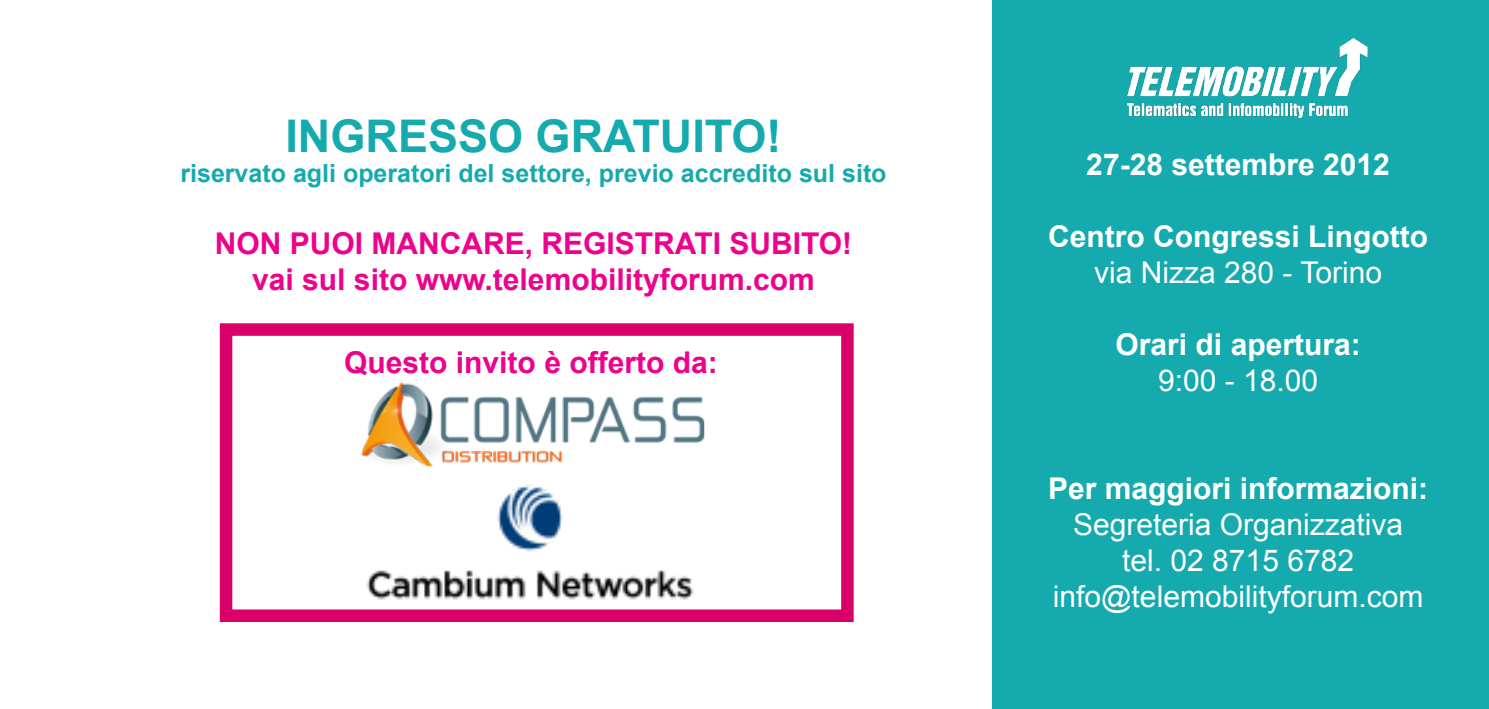
<style>
.page{position:relative;width:1489px;height:709px;background:#fff}
.page>*{position:absolute;margin:0;border:0;box-sizing:border-box;transform-origin:0 0}
.t1{font:700 45px "Arial";color:#15aaae}
.t2{font:30px "Arial";color:#fff}
.t3{font:700 30px "Arial";color:#ed028c}
.t4{font:700 30px "Arial";color:#fff}
.t5{font:700 25px "Arial";color:#15aaae}
</style>
<div class="page">
<div style="left:992px;top:0;width:496px;height:709px;background:#15aaae"></div>
<div style="left:220px;top:323px;width:633px;height:299px;border:12px solid #d90069"></div>
<img style="left:1127px;top:37px;width:241px;height:82px">
<img style="left:361px;top:382px;width:344px;height:85px">
<img style="left:366px;top:485px;width:328px;height:115px">
<p class="t1" style="left:285px;top:106px;width:497px">INGRESSO GRATUITO!</p>
<p class="t5" style="left:180px;top:156px;width:707px">riservato agli operatori del settore, previo accredito sul sito</p>
<p class="t3" style="left:215px;top:223px;width:639px">NON PUOI MANCARE, REGISTRATI SUBITO!</p>
<p class="t3" style="left:252px;top:259px;width:564px">vai sul sito www.telemobilityforum.com</p>
<p class="t3" style="left:344px;top:343px;width:375px">Questo invito è offerto da:</p>
<p class="t4" style="left:1086px;top:144px;width:305px">27-28 settembre 2012</p>
<p class="t4" style="left:1048px;top:216px;width:382px">Centro Congressi Lingotto</p>
<p class="t2" style="left:1094px;top:253px;width:289px">via Nizza 280 - Torino</p>
<p class="t4" style="left:1115px;top:324px;width:247px">Orari di apertura:</p>
<p class="t2" style="left:1157px;top:361px;width:162px">9:00 - 18.00</p>
<p class="t4" style="left:1047px;top:468px;width:382px">Per maggiori informazioni:</p>
<p class="t2" style="left:1072px;top:505px;width:332px">Segreteria Organizzativa</p>
<p class="t2" style="left:1122px;top:541px;width:233px">tel. 02 8715 6782</p>
<p class="t2" style="left:1052px;top:577px;width:372px">info@telemobilityforum.com</p>
</div>
